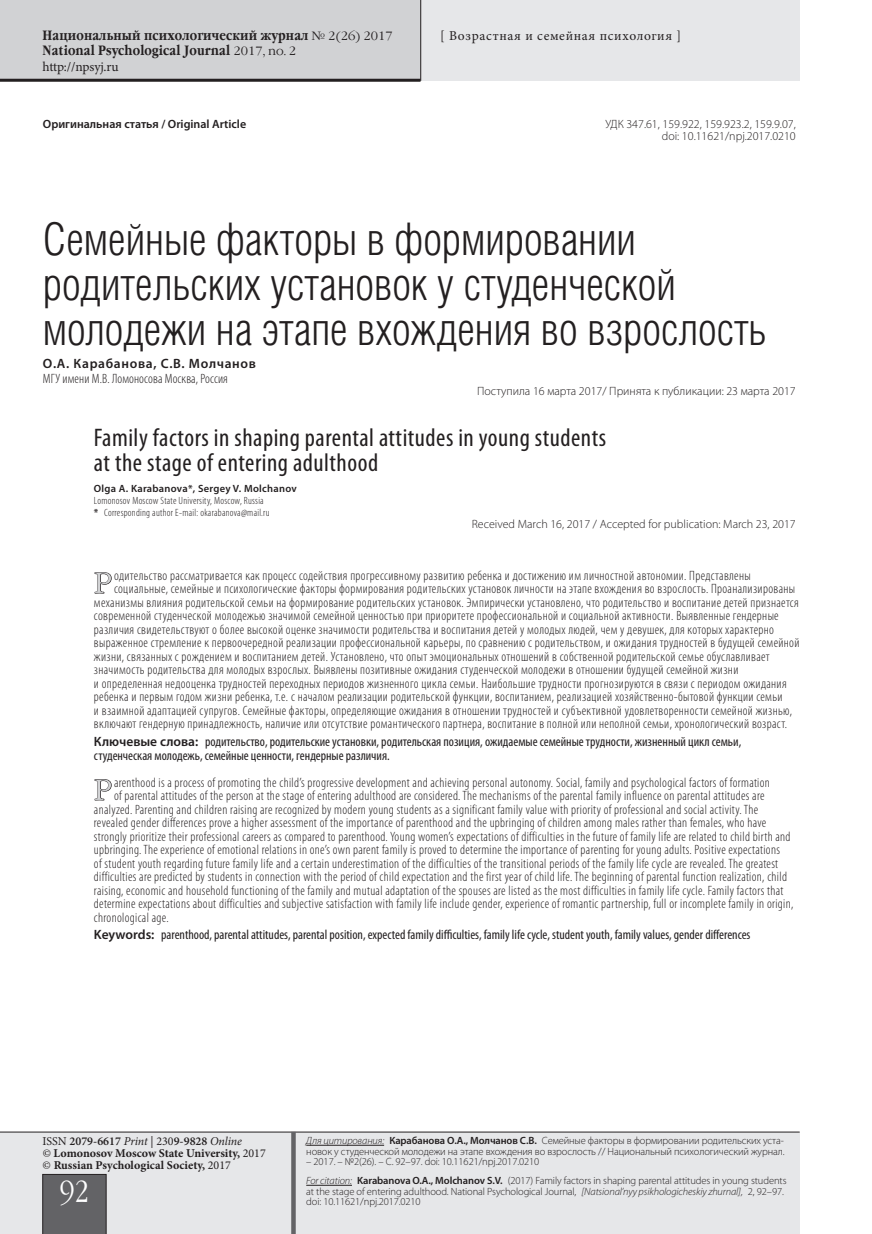
<style>
.page{position:relative;width:872px;height:1234px;background:#fff}
.page>*{position:absolute;margin:0;border:0;box-sizing:border-box;transform-origin:0 0}
.Header___Article{font:45px/45px "Helios Cond Light C";color:#231f20}
.Page_num{font:30px "Garamond Narrow C";color:#fff}
.Resume_MAIN___1st{font:29.1px "Garamond C";color:#d1d2d4}
.Header___Article___E{font:condensed 25.5px/25.5px "Myriad Pro";letter-spacing:.02em;color:#231f20}
.Resume_MAIN___1st-2{font:300 condensed 13.5px "Myriad Pro";letter-spacing:.025em;color:#231f20}
.Resume_KEYWORDS{font:condensed 13.5px/13.5px "Myriad Pro";color:#231f20}
.t1{font:700 13.5px/15px "Garamond Narrow C";letter-spacing:.01em;color:#231f20}
.Autor___HEADER{font:300 condensed 13.5px/15px "Myriad Pro";letter-spacing:.01em;color:#231f20}
.t2{font:13.5px "Minion Pro";letter-spacing:.05em;color:#231f20}
.t3{font:13.5px "Minion Pro";letter-spacing:-.015em;color:#231f20}
.Code_prefix{font:300 12px "Myriad Pro";color:#231f20}
.t4{font:700 12px/12px "Minion Pro";color:#231f20}
.Code_prefix-2{font:600 12px "Myriad Pro";color:#231f20}
.t5{font:300 10.5px/10.5px "Myriad Pro";letter-spacing:-.01em;color:#231f20}
.Autor___HEADER___EN{font:300 condensed 10.5px/12px "Myriad Pro";letter-spacing:.025em;color:#231f20}
.s1{font-family:"Garamond C";font-weight:400;font-size:12px}
.s2{font-weight:600;font-stretch:normal}
.s3{font-weight:400}
.s4{font-weight:600}
.s5{font-weight:400;font-style:italic}
.s6{font-style:italic}
</style>
<div class="page">
<div style="left:0;top:0;width:799px;height:81px;background:#e6e7e9"></div>
<div style="left:0;top:0;width:421px;height:79px;background:#d1d2d4"></div>
<div style="left:0;top:1132px;width:799px;height:101px;background:#e6e7e9"></div>
<hr style="left:0;top:1131px;width:799px;height:1px;background:#231f20">
<div style="left:43px;top:1173px;width:63px;height:60px;background:#636366"></div>
<hr style="left:0;top:79px;width:420px;height:3px;background:#231f20">
<div style="left:291px;top:1131px;width:5px;height:102px;background:#636366"></div>
<hr style="left:420px;top:0;width:1px;height:81px;background:#231f20">
<hr style="left:306px;top:1144px;width:78px;height:1px;background:#231f20">
<hr style="left:306px;top:1184px;width:46px;height:1px;background:#231f20">
<svg style="left:94px;top:572px;width:18px;height:21px"></svg>
<svg style="left:94px;top:779px;width:18px;height:21px"></svg>
<p class="t1" style="left:43px;top:28px;width:352px">Национальный психологический журнал <span class="s1">№ 2(26) 2017<br></span>National Psychological Journal <span class="s1">2017, no. 2</span></p>
<p class="t3" style="left:43px;top:57px;width:78px">http://npsyj.ru</p>
<p class="t2" style="left:440px;top:26px;width:242px">[ Возрастная и семейная психология ]</p>
<p class="Code_prefix-2" style="left:43px;top:116px;width:205px">Оригинальная статья / Original Article</p>
<p class="Code_prefix" style="left:605px;top:117px;width:192px">УДК 347.61, 159.922, 159.923.2, 159.9.07,</p>
<p class="Code_prefix" style="left:662px;top:129px;width:135px">doi: 10.11621/npj.2017.0210</p>
<p class="Header___Article" style="left:43px;top:216px;width:725px">Семейные факторы в формировании родительских установок у студенческой молодежи на этапе вхождения во взрослость</p>
<p class="Autor___HEADER" style="left:43px;top:356px;width:215px"><span class="s2">О.А. Карабанова, С.В. Молчанов<br></span>МГУ имени М.В. Ломоносова Москва, Россия</p>
<p class="Code_prefix" style="left:477px;top:384px;width:320px">Поступила 16 марта 2017/ Принята к публикации: 23 марта 2017</p>
<p class="Header___Article___E" style="left:94px;top:424px;width:513px">Family factors in shaping parental attitudes in young students at the stage of entering adulthood</p>
<p class="Autor___HEADER___EN" style="left:94px;top:482px;width:204px"><span class="s2">Olga A. Karabanova*, Sergey V. Molchanov<br></span>Lomonosov Moscow State University, Moscow, Russia</p>
<p class="Autor___HEADER___EN" style="left:94px;top:506px;width:177px"><span class="s2">*</span> Corresponding author E-mail: okarabanova@mail.ru</p>
<p class="Code_prefix" style="left:472px;top:516px;width:325px">Received March 16, 2017 / Accepted for publication: March 23, 2017</p>
<p class="Resume_MAIN___1st" style="left:94px;top:567px;width:19px">Р</p>
<p class="Resume_MAIN___1st-2" style="left:114px;top:567px;width:638px">одительство рассматривается как процесс содействия прогрессивному развитию ребенка и достижению им личностной автономии. Представлены</p>
<p class="Resume_MAIN___1st-2" style="left:114px;top:580px;width:682px">социальные, семейные и психологические факторы формирования родительских установок личности на этапе вхождения во взрослость. Проанализированы</p>
<p class="Resume_MAIN___1st-2" style="left:94px;top:594px;width:706px">механизмы влияния родительской семьи на формирование родительских установок. Эмпирически установлено, что родительство и воспитание детей признается</p>
<p class="Resume_MAIN___1st-2" style="left:94px;top:607px;width:686px">современной студенческой молодежью значимой семейной ценностью при приоритете профессиональной и социальной активности. Выявленные гендерные</p>
<p class="Resume_MAIN___1st-2" style="left:94px;top:621px;width:681px">различия свидетельствуют о более высокой оценке значимости родительства и воспитания детей у молодых людей, чем у девушек, для которых характерно</p>
<p class="Resume_MAIN___1st-2" style="left:94px;top:634px;width:707px">выраженное стремление к первоочередной реализации профессиональной карьеры, по сравнению с родительством, и ожидания трудностей в будущей семейной</p>
<p class="Resume_MAIN___1st-2" style="left:94px;top:648px;width:677px">жизни, связанных с рождением и воспитанием детей. Установлено, что опыт эмоциональных отношений в собственной родительской семье обуславливает</p>
<p class="Resume_MAIN___1st-2" style="left:94px;top:661px;width:646px">значимость родительства для молодых взрослых. Выявлены позитивные ожидания студенческой молодежи в отношении будущей семейной жизни</p>
<p class="Resume_MAIN___1st-2" style="left:94px;top:675px;width:694px">и определенная недооценка трудностей переходных периодов жизненного цикла семьи. Наибольшие трудности прогнозируются в связи с периодом ожидания</p>
<p class="Resume_MAIN___1st-2" style="left:94px;top:688px;width:690px">ребенка и первым годом жизни ребенка, т.е. с началом реализации родительской функции, воспитанием, реализацией хозяйственно-бытовой функции семьи</p>
<p class="Resume_MAIN___1st-2" style="left:94px;top:702px;width:700px">и взаимной адаптацией супругов. Семейные факторы, определяющие ожидания в отношении трудностей и субъективной удовлетворенности семейной жизнью,</p>
<p class="Resume_MAIN___1st-2" style="left:94px;top:715px;width:694px">включают гендерную принадлежность, наличие или отсутствие романтического партнера, воспитание в полной или неполной семьи, хронологический возраст.</p>
<p class="Resume_KEYWORDS" style="left:94px;top:734px;width:649px"><span class="s2">Ключевые слова:</span> родительство, родительские установки, родительская позиция, ожидаемые семейные трудности, жизненный цикл семьи, студенческая молодежь, семейные ценности, гендерные различия.</p>
<p class="Resume_MAIN___1st" style="left:94px;top:773px;width:19px">P</p>
<p class="Resume_MAIN___1st-2" style="left:114px;top:773px;width:657px">arenthood is a process of promoting the child’s progressive development and achieving personal autonomy. Social, family and psychological factors of formation</p>
<p class="Resume_MAIN___1st-2" style="left:114px;top:787px;width:652px">of parental attitudes of the person at the stage of entering adulthood are considered. The mechanisms of the parental family influence on parental attitudes are</p>
<p class="Resume_MAIN___1st-2" style="left:94px;top:800px;width:665px">analyzed. Parenting and children raising are recognized by modern young students as a significant family value with priority of professional and social activity. The</p>
<p class="Resume_MAIN___1st-2" style="left:94px;top:814px;width:674px">revealed gender differences prove a higher assessment of the importance of parenthood and the upbringing of children among males rather than females, who have</p>
<p class="Resume_MAIN___1st-2" style="left:94px;top:827px;width:698px">strongly prioritize their professional careers as compared to parenthood. Young women’s expectations of difficulties in the future of family life are related to child birth and</p>
<p class="Resume_MAIN___1st-2" style="left:94px;top:841px;width:687px">upbringing. The experience of emotional relations in one’s own parent family is proved to determine the importance of parenting for young adults. Positive expectations</p>
<p class="Resume_MAIN___1st-2" style="left:94px;top:854px;width:686px">of student youth regarding future family life and a certain underestimation of the difficulties of the transitional periods of the family life cycle are revealed. The greatest</p>
<p class="Resume_MAIN___1st-2" style="left:94px;top:868px;width:694px">difficulties are predicted by students in connection with the period of child expectation and the first year of child life. The beginning of parental function realization, child</p>
<p class="Resume_MAIN___1st-2" style="left:94px;top:881px;width:691px">raising, economic and household functioning of the family and mutual adaptation of the spouses are listed as the most difficulties in family life cycle. Family factors that</p>
<p class="Resume_MAIN___1st-2" style="left:94px;top:895px;width:701px">determine expectations about difficulties and subjective satisfaction with family life include gender, experience of romantic partnership, full or incomplete family in origin,</p>
<p class="Resume_MAIN___1st-2" style="left:94px;top:908px;width:76px">chronological age.</p>
<p class="Resume_KEYWORDS" style="left:94px;top:927px;width:658px"><span class="s2">Keywords:</span> parenthood, parental attitudes, parental position, expected family difficulties, family life cycle, student youth, family values, gender differences</p>
<p class="t4" style="left:43px;top:1134px;width:225px"><span class="s3">ISSN</span> <span class="s4">2079-6617</span> <span class="s5">Print</span> <span class="s3">| 230</span><span class="s4">9-9828</span> <span class="s5">Online<br>©</span> Lomonosov Moscow State University, <span class="s3">2017 ©</span> Russian Psychological Society, <span class="s3">2017</span></p>
<p class="Page_num" style="left:60px;top:1175px;width:31px">92</p>
<p class="t5" style="left:306px;top:1134px;width:480px"><span class="s6">Для цитирования:</span> <span class="s4">Карабанова О.А., Молчанов С.В.</span> Семейные факторы в формировании родительских уста&shy;новок у студенческой молодежи на этапе вхождения во взрослость // Национальный психологический журнал.</p>
<p class="t5" style="left:306px;top:1151px;width:482px;line-height:19px">– 2017. – №2(26). – С. 92–97. doi: 10.11621/npj.2017.0210<br><span class="s6">For citation:</span> <span class="s4">Karabanova O.A., Molchanov S.V.</span> (2017) Family factors in shaping parental attitudes in young students</p>
<p class="t5" style="left:306px;top:1185px;width:479px">at the stage of entering adulthood. National Psychological Journal, <span class="s6">[Natsional’nyy psikhologicheskiy zhurnal],</span> 2, 92–97. doi: 10.11621/npj.2017.0210</p>
</div>
